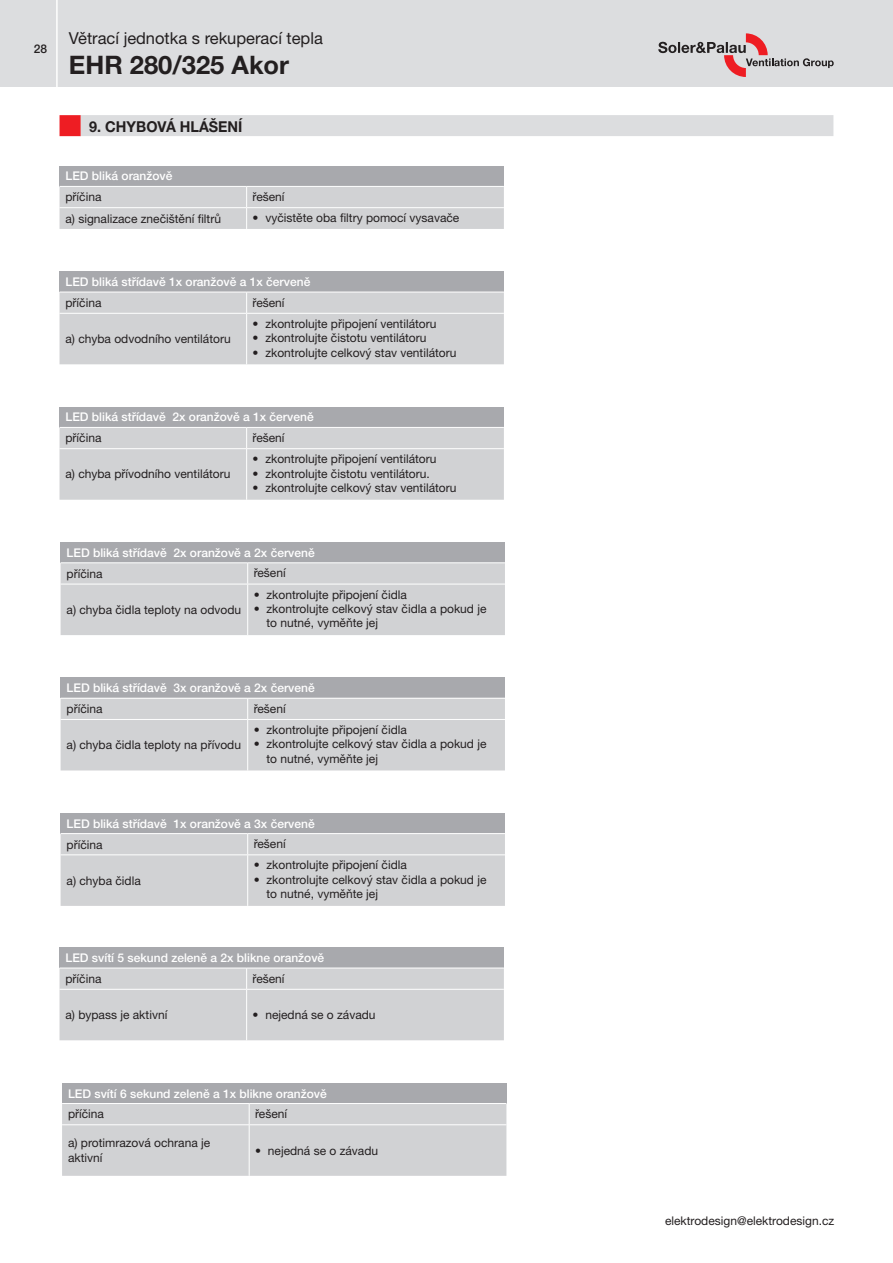
<style>
.page{position:relative;width:893px;height:1263px;background:#fff}
.page>*{position:absolute;margin:0;border:0;box-sizing:border-box;transform-origin:0 0}
.t1{font:700 25.5px "Helvetica Neue LT Pro";color:#231f20}
.t2{font:16.5px "Helvetica Neue LT Pro";color:#231f20}
.t3{font:700 15px "Helvetica Neue LT Pro";color:#231f20;scale:.96 1}
.t4{font:12px/14.4px "Helvetica Neue LT Pro";color:#231f20}
.t5{font:500 12px "Helvetica Neue LT Pro";color:#fff}
.t6{font:500 12px "Helvetica Neue LT Pro";color:#231f20}
</style>
<div class="page">
<div style="left:0;top:0;width:893px;height:87px;background:#dcdddf"></div>
<hr style="left:56px;top:0;width:2px;height:89px;background:#fff">
<svg style="left:658px;top:33px;width:176px;height:44px"></svg>
<div style="left:60px;top:115px;width:21px;height:21px;background:#ee1d23"></div>
<div style="left:81px;top:115px;width:752px;height:21px;background:#dcdddf"></div>
<div style="left:60px;top:166px;width:444px;height:20px;background:#a8a9ad"></div>
<div style="left:60px;top:186px;width:444px;height:43px;background:#d1d2d4"></div>
<div style="left:60px;top:271px;width:444px;height:21px;background:#a8a9ad"></div>
<div style="left:60px;top:292px;width:444px;height:72px;background:#d1d2d4"></div>
<hr style="left:60px;top:313px;width:187px;height:1px;background:#fff">
<hr style="left:247px;top:313px;width:257px;height:1px;background:#fff">
<hr style="left:246px;top:314px;width:1px;height:50px;background:#fff">
<div style="left:60px;top:407px;width:444px;height:20px;background:#a8a9ad"></div>
<div style="left:60px;top:427px;width:444px;height:73px;background:#d1d2d4"></div>
<hr style="left:60px;top:448px;width:187px;height:1px;background:#fff">
<hr style="left:247px;top:448px;width:257px;height:1px;background:#fff">
<hr style="left:246px;top:449px;width:1px;height:51px;background:#fff">
<div style="left:61px;top:542px;width:444px;height:21px;background:#a8a9ad"></div>
<hr style="left:61px;top:562px;width:187px;height:1px;background:#fff">
<hr style="left:248px;top:562px;width:257px;height:1px;background:#fff">
<div style="left:61px;top:563px;width:444px;height:72px;background:#d1d2d4"></div>
<hr style="left:61px;top:584px;width:187px;height:1px;background:#fff">
<hr style="left:248px;top:584px;width:257px;height:1px;background:#fff">
<hr style="left:247px;top:584px;width:1px;height:51px;background:#fff">
<div style="left:61px;top:678px;width:444px;height:20px;background:#a8a9ad"></div>
<div style="left:61px;top:698px;width:444px;height:72px;background:#d1d2d4"></div>
<hr style="left:61px;top:719px;width:187px;height:1px;background:#fff">
<hr style="left:248px;top:719px;width:257px;height:1px;background:#fff">
<hr style="left:247px;top:720px;width:1px;height:50px;background:#fff">
<div style="left:61px;top:813px;width:444px;height:20px;background:#a8a9ad"></div>
<div style="left:61px;top:833px;width:444px;height:73px;background:#d1d2d4"></div>
<hr style="left:61px;top:854px;width:187px;height:1px;background:#fff">
<hr style="left:248px;top:854px;width:257px;height:1px;background:#fff">
<hr style="left:247px;top:855px;width:1px;height:51px;background:#fff">
<div style="left:60px;top:947px;width:444px;height:21px;background:#a8a9ad"></div>
<div style="left:60px;top:968px;width:444px;height:72px;background:#d1d2d4"></div>
<hr style="left:60px;top:989px;width:187px;height:1px;background:#fff">
<hr style="left:247px;top:989px;width:257px;height:1px;background:#fff">
<hr style="left:246px;top:990px;width:1px;height:50px;background:#fff">
<div style="left:62px;top:1083px;width:444px;height:20px;background:#a8a9ad"></div>
<div style="left:62px;top:1103px;width:444px;height:73px;background:#d1d2d4"></div>
<hr style="left:62px;top:1124px;width:187px;height:1px;background:#fff">
<hr style="left:249px;top:1124px;width:257px;height:1px;background:#fff">
<hr style="left:249px;top:1125px;width:1px;height:51px;background:#fff">
<p class="t6" style="left:34px;top:41px;width:15px">28</p>
<h2 class="t2" style="left:69px;top:28px;width:255px">Větrací jednotka s rekuperací tepla</h2>
<h1 class="t1" style="left:69px;top:49px;width:222px">EHR 280/325 Akor</h1>
<p class="t3" style="left:89px;top:117px;width:161px">9. CHYBOVÁ HLÁŠENÍ</p>
<p class="t5" style="left:66px;top:169px;width:108px">LED bliká oranžově</p>
<p class="t4" style="left:66px;top:190px;width:37px">příčina</p>
<p class="t4" style="left:253px;top:189px;width:34px">řešení</p>
<p class="t4" style="left:66px;top:211px;width:157px">a) signalizace znečištění filtrů</p>
<p class="t4" style="left:253px;top:210px;width:208px">• vyčistěte oba filtry pomocí vysavače</p>
<p class="t5" style="left:66px;top:275px;width:246px">LED bliká střídavě 1x oranžově a 1x červeně</p>
<p class="t4" style="left:66px;top:295px;width:37px">příčina</p>
<p class="t4" style="left:253px;top:295px;width:34px">řešení</p>
<p class="t4" style="left:66px;top:331px;width:167px">a) chyba odvodního ventilátoru</p>
<p class="t4" style="left:253px;top:316px;width:185px">• zkontrolujte připojení ventilátoru</p>
<p class="t4" style="left:253px;top:330px;width:175px">• zkontrolujte čistotu ventilátoru</p>
<p class="t4" style="left:253px;top:345px;width:205px">• zkontrolujte celkový stav ventilátoru</p>
<p class="t5" style="left:66px;top:410px;width:250px">LED bliká střídavě 2x oranžově a 1x červeně</p>
<p class="t4" style="left:66px;top:431px;width:37px">příčina</p>
<p class="t4" style="left:253px;top:430px;width:34px">řešení</p>
<p class="t4" style="left:66px;top:467px;width:166px">a) chyba přívodního ventilátoru</p>
<p class="t4" style="left:253px;top:451px;width:185px">• zkontrolujte připojení ventilátoru</p>
<p class="t4" style="left:253px;top:466px;width:179px">• zkontrolujte čistotu ventilátoru.</p>
<p class="t4" style="left:253px;top:480px;width:205px">• zkontrolujte celkový stav ventilátoru</p>
<p class="t5" style="left:67px;top:545px;width:250px">LED bliká střídavě 2x oranžově a 2x červeně</p>
<p class="t4" style="left:67px;top:566px;width:37px">příčina</p>
<p class="t4" style="left:254px;top:566px;width:34px">řešení</p>
<p class="t4" style="left:67px;top:602px;width:176px">a) chyba čidla teploty na odvodu</p>
<p class="t4" style="left:254px;top:587px;width:155px">• zkontrolujte připojení čidla</p>
<p class="t4" style="left:266px;top:601px;width:222px;text-indent:-13px">• zkontrolujte celkový stav čidla a pokud je to nutné, vyměňte jej</p>
<p class="t5" style="left:67px;top:681px;width:250px">LED bliká střídavě 3x oranžově a 2x červeně</p>
<p class="t4" style="left:67px;top:701px;width:37px">příčina</p>
<p class="t4" style="left:254px;top:701px;width:34px">řešení</p>
<p class="t4" style="left:67px;top:737px;width:176px">a) chyba čidla teploty na přívodu</p>
<p class="t4" style="left:254px;top:722px;width:155px">• zkontrolujte připojení čidla</p>
<p class="t4" style="left:266px;top:737px;width:222px;text-indent:-13px">• zkontrolujte celkový stav čidla a pokud je to nutné, vyměňte jej</p>
<p class="t5" style="left:67px;top:816px;width:250px">LED bliká střídavě 1x oranžově a 3x červeně</p>
<p class="t4" style="left:67px;top:837px;width:37px">příčina</p>
<p class="t4" style="left:254px;top:836px;width:34px">řešení</p>
<p class="t4" style="left:67px;top:873px;width:76px">a) chyba čidla</p>
<p class="t4" style="left:254px;top:858px;width:155px">• zkontrolujte připojení čidla</p>
<p class="t4" style="left:266px;top:872px;width:222px;text-indent:-13px">• zkontrolujte celkový stav čidla a pokud je to nutné, vyměňte jej</p>
<p class="t5" style="left:66px;top:950px;width:260px">LED svítí 5 sekund zeleně a 2x blikne oranžově</p>
<p class="t4" style="left:66px;top:971px;width:37px">příčina</p>
<p class="t4" style="left:253px;top:971px;width:34px">řešení</p>
<p class="t4" style="left:66px;top:1007px;width:103px">a) bypass je aktivní</p>
<p class="t4" style="left:253px;top:1007px;width:124px">• nejedná se o závadu</p>
<p class="t5" style="left:68px;top:1086px;width:260px">LED svítí 6 sekund zeleně a 1x blikne oranžově</p>
<p class="t4" style="left:68px;top:1107px;width:37px">příčina</p>
<p class="t4" style="left:255px;top:1106px;width:34px">řešení</p>
<p class="t4" style="left:68px;top:1135px;width:144px">a) protimrazová ochrana je aktivní</p>
<p class="t4" style="left:255px;top:1143px;width:124px">• nejedná se o závadu</p>
<p class="t4" style="left:665px;top:1213px;width:171px">elektrodesign@elektrodesign.cz</p>
</div>
